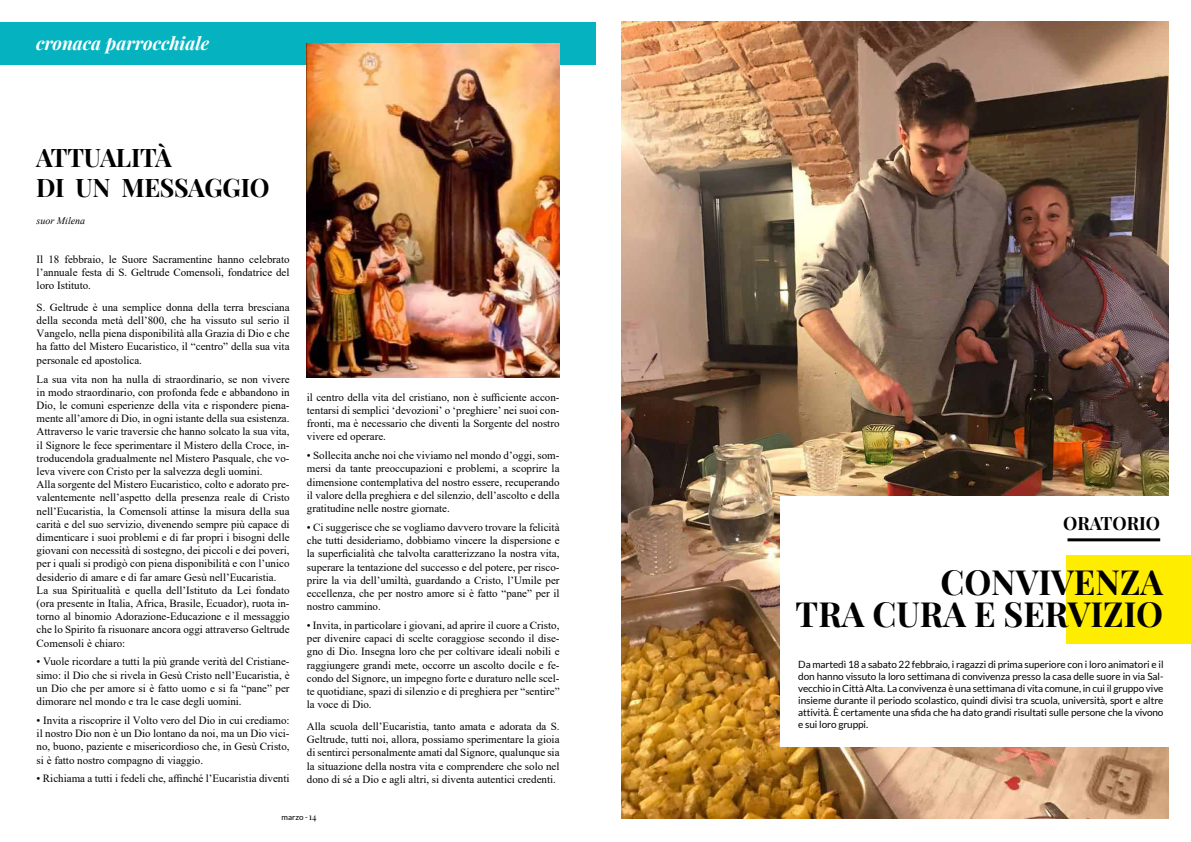
<style>
.page{position:relative;width:1191px;height:842px;background:#fff}
.page>*{position:absolute;margin:0;border:0;box-sizing:border-box;transform-origin:0 0}
.t1{font:700 34px/32px "Playfair Display";color:#000;text-align:right}
.t2{font:700 25px/30px "Playfair Display";letter-spacing:-.01em;color:#000}
.t3{font:italic 700 18px "Playfair Display";color:#fff}
.t4{font:700 18px "Playfair Display";letter-spacing:-.01em;color:#000}
.t5{font:11px/13.2px "Times New Roman";color:#000;text-align:justify}
.t6{font:10px/12px "Lato";letter-spacing:-.01em;color:#000;text-align:justify}
.t7{font:italic 10px "Times New Roman";color:#000}
.t8{font:8px "Lato";color:#000}
.s1{font-family:"Playfair Display";font-size:9px}
</style>
<div class="page">
<img style="left:621px;top:22px;width:547px;height:796px">
<div style="left:780px;top:496px;width:410px;height:251px;background:#fff"></div>
<div style="left:1066px;top:555px;width:125px;height:89px;background:#ffed00"></div>
<hr style="left:1067px;top:538px;width:93px;height:3px;background:#000">
<div style="left:0;top:22px;width:595px;height:43px;background:#05b3c0"></div>
<img style="left:307px;top:43px;width:252px;height:334px">
<h3 class="t3" style="left:36px;top:29px;width:175px">cronaca parrocchiale</h3>
<h2 class="t2" style="left:36px;top:141px;width:235px">ATTUALITÀ<br>DI UN MESSAGGIO</h2>
<p class="t7" style="left:37px;top:214px;width:50px">suor Milena</p>
<p class="t5" style="left:37px;top:252px;width:254px">Il 18 febbraio, le Suore Sacramentine hanno celebrato l’annuale festa di S. Geltrude Comensoli, fondatrice del loro Istituto.</p>
<p class="t5" style="left:37px;top:300px;width:254px">S. Geltrude è una semplice donna della terra bresciana della seconda metà dell’800, che ha vissuto sul serio il Vangelo, nella piena disponibilità alla Grazia di Dio e che ha fatto del Mistero Eucaristico, il “centro” della sua vita personale ed apostolica.</p>
<p class="t5" style="left:37px;top:372px;width:254px;text-align:left">La sua vita non ha nulla di straordinario, se non vivere in modo straordinario, con profonda fede e abbandono in Dio, le comuni esperienze della vita e rispondere piena&shy;mente all’amore di Dio, in ogni istante della sua esistenza.<br>Attraverso le varie traversie che hanno solcato la sua vita, il Signore le fece sperimentare il Mistero della Croce, in&shy;troducendola gradualmente nel Mistero Pasquale, che vo&shy;leva vivere con Cristo per la salvezza degli uomini.<br>Alla sorgente del Mistero Eucaristico, colto e adorato pre&shy;valentemente nell’aspetto della presenza reale di Cristo nell’Eucaristia, la Comensoli attinse la misura della sua carità e del suo servizio, divenendo sempre più capace di dimenticare i suoi problemi e di far propri i bisogni delle giovani con necessità di sostegno, dei piccoli e dei poveri, per i quali si prodigò con piena disponibilità e con l’unico desiderio di amare e di far amare Gesù nell’Eucaristia.<br>La sua Spiritualità e quella dell’Istituto da Lei fondato (ora presente in Italia, Africa, Brasile, Ecuador), ruota in&shy;torno al binomio Adorazione-Educazione e il messaggio che lo Spirito fa risuonare ancora oggi attraverso Geltrude Comensoli è chiaro:</p>
<p class="t5" style="left:37px;top:655px;width:254px">• Vuole ricordare a tutti la più grande verità del Cristiane&shy;simo: il Dio che si rivela in Gesù Cristo nell’Eucaristia, è un Dio che per amore si è fatto uomo e si fa “pane” per dimorare nel mondo e tra le case degli uomini.</p>
<p class="t5" style="left:37px;top:713px;width:254px">• Invita a riscoprire il Volto vero del Dio in cui crediamo: il nostro Dio non è un Dio lontano da noi, ma un Dio vici&shy;no, buono, paziente e misericordioso che, in Gesù Cristo, si è fatto nostro compagno di viaggio.</p>
<p class="t5" style="left:37px;top:772px;width:254px">• Richiama a tutti i fedeli che, affinché l’Eucaristia diventi</p>
<p class="t5" style="left:307px;top:390px;width:254px">il centro della vita del cristiano, non è sufficiente accon&shy;tentarsi di semplici ‘devozioni’ o ‘preghiere’ nei suoi con&shy;fronti, ma è necessario che diventi la Sorgente del nostro vivere ed operare.</p>
<p class="t5" style="left:307px;top:449px;width:254px">• Sollecita anche noi che viviamo nel mondo d’oggi, som&shy;mersi da tante preoccupazioni e problemi, a scoprire la dimensione contemplativa del nostro essere, recuperando il valore della preghiera e del silenzio, dell’ascolto e della gratitudine nelle nostre giornate.</p>
<p class="t5" style="left:307px;top:520px;width:254px">• Ci suggerisce che se vogliamo davvero trovare la felicità che tutti desideriamo, dobbiamo vincere la dispersione e la superficialità che talvolta caratterizzano la nostra vita, superare la tentazione del successo e del potere, per risco&shy;prire la via dell’umiltà, guardando a Cristo, l’Umile per eccellenza, che per nostro amore si è fatto “pane” per il nostro cammino.</p>
<p class="t5" style="left:307px;top:618px;width:254px">• Invita, in particolare i giovani, ad aprire il cuore a Cristo, per divenire capaci di scelte coraggiose secondo il dise&shy;gno di Dio. Insegna loro che per coltivare ideali nobili e raggiungere grandi mete, occorre un ascolto docile e fe&shy;condo del Signore, un impegno forte e duraturo nelle scel&shy;te quotidiane, spazi di silenzio e di preghiera per “sentire” la voce di Dio.</p>
<p class="t5" style="left:307px;top:719px;width:254px">Alla scuola dell’Eucaristia, tanto amata e adorata da S.<br>Geltrude, tutti noi, allora, possiamo sperimentare la gioia di sentirci personalmente amati dal Signore, qualunque sia la situazione della nostra vita e comprendere che solo nel dono di sé a Dio e agli altri, si diventa autentici credenti.</p>
<p class="t8" style="left:282px;top:813px;width:36px">marzo - <span class="s1">14</span></p>
<h3 class="t4" style="left:1063px;top:509px;width:98px">ORATORIO</h3>
<h1 class="t1" style="left:795px;top:563px;width:369px">CONVIVENZA<br>TRA CURA E SERVIZIO</h1>
<p class="t6" style="left:798px;top:658px;width:367px">Da martedì 18 a sabato 22 febbraio, i ragazzi di prima superiore con i loro animatori e il don hanno vissuto la loro settimana di convivenza presso la casa delle suore in via Sal&shy;vecchio in Città Alta. La convivenza è una settimana di vita comune, in cui il gruppo vive insieme durante il periodo scolastico, quindi divisi tra scuola, università, sport e altre attività. È certamente una sfida che ha dato grandi risultati sulle persone che la vivono e sui loro gruppi.</p>
</div>
